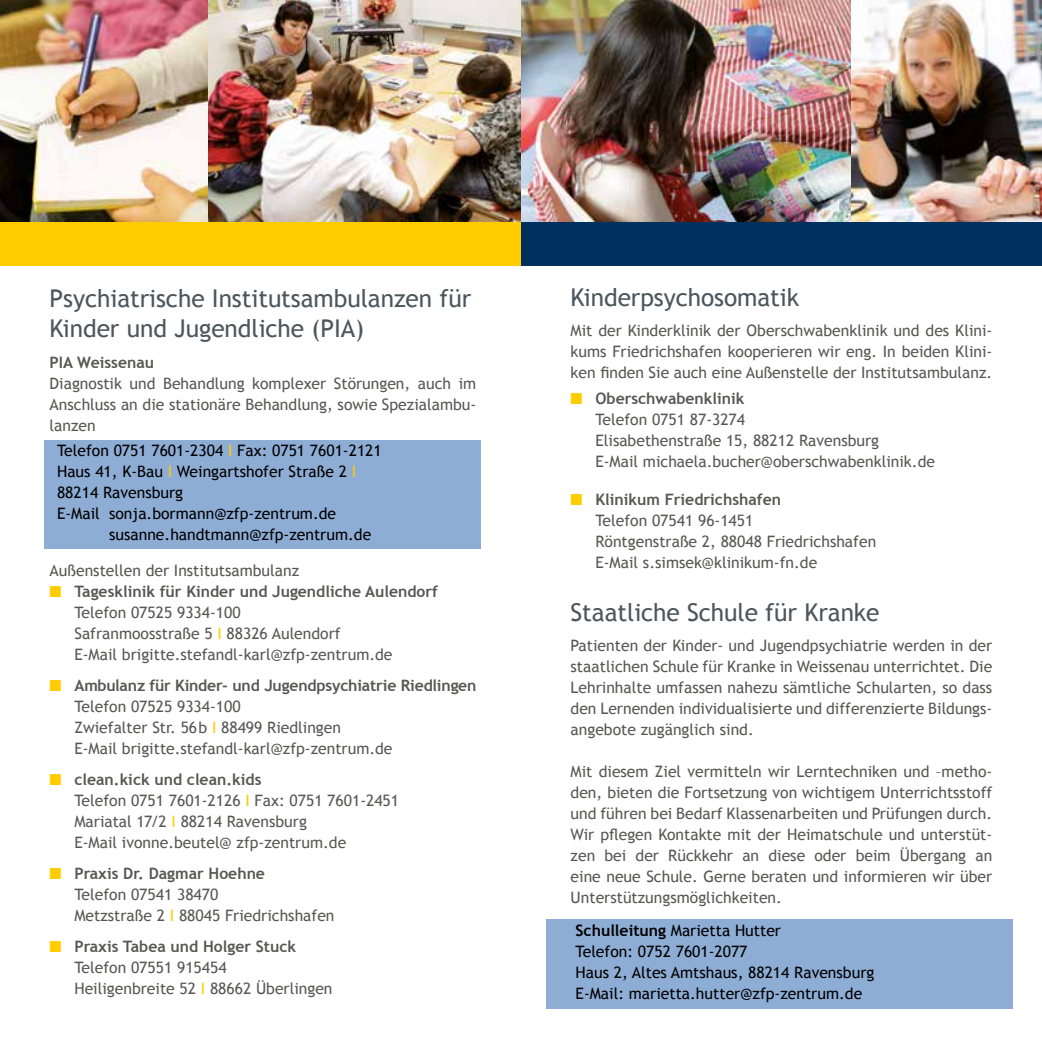
<style>
.page{position:relative;width:1042px;height:1042px;background:#fff}
.page>*{position:absolute;margin:0;border:0;box-sizing:border-box;transform-origin:0 0}
.t1{font:24.5px/29.4px "Trebuchet MS";letter-spacing:-.005em;color:#4c565c}
.t2{font:15.75px/21px "Trebuchet MS";color:#575756}
.t3{font:15.75px/21px "Trebuchet MS";color:#000}
.t4{font:700 15.75px "Trebuchet MS";color:#575756}
.s1{color:#fc0}
.s2{font-weight:700}
</style>
<div class="page">
<img style="left:207px;top:0;width:314px;height:222px">
<img style="left:0;top:0;width:207px;height:222px">
<img style="left:851px;top:0;width:191px;height:222px">
<div style="left:0;top:222px;width:521px;height:43px;background:#fc0"></div>
<div style="left:45px;top:440px;width:436px;height:109px;background:#8eadd5"></div>
<img style="left:521px;top:0;width:330px;height:222px">
<div style="left:521px;top:222px;width:521px;height:43px;background:#00305d"></div>
<div style="left:546px;top:919px;width:466px;height:89px;background:#8eadd5"></div>
<h1 class="t1" style="left:50px;top:284px;width:423px">Psychiatrische Institutsambulanzen für<br>Kinder und Jugendliche (PIA)</h1>
<p class="t4" style="left:50px;top:352px;width:106px">PIA Weissenau</p>
<p class="t2" style="left:50px;top:373px;width:428px;text-align:justify">Diagnostik und Behandlung komplexer Störungen, auch im Anschluss an die stationäre Behandlung, sowie Spezialambu&shy;lanzen</p>
<p class="t3" style="left:57px;top:441px;width:326px">Telefon 0751 7601-2304 <span class="s1">I</span> Fax: 0751 7601-2121<br>Haus 41, K-Bau <span class="s1">I</span> Weingartshofer Straße 2 <span class="s1">I </span>88214 Ravensburg<br>E-Mail sonja.bormann@zfp-zentrum.de</p>
<p class="t3" style="left:109px;top:524px;width:264px">susanne.handtmann@zfp-zentrum.de</p>
<p class="t2" style="left:50px;top:560px;width:251px">Außenstellen der Institutsambulanz</p>
<p class="t2" style="left:74px;top:581px;width:365px;text-indent:-25px"><span class="s1">■</span> <span class="s2">Tagesklinik für Kinder und Jugendliche Aulendorf </span>Telefon 07525 9334-100<br>Safranmoosstraße 5 <span class="s1">I</span> 88326 Aulendorf<br>E-Mail brigitte.stefandl-karl@zfp-zentrum.de</p>
<p class="t2" style="left:74px;top:675px;width:403px;text-indent:-25px"><span class="s1">■</span> <span class="s2">Ambulanz für Kinder- und Jugendpsychiatrie Riedlingen </span>Telefon 07525 9334-100<br>Zwiefalter Str. 56b <span class="s1">I</span> 88499 Riedlingen<br>E-Mail brigitte.stefandl-karl@zfp-zentrum.de</p>
<p class="t2" style="left:74px;top:769px;width:326px;text-indent:-25px"><span class="s1">■</span> <span class="s2">clean.kick und clean.kids<br></span>Telefon 0751 7601-2126 <span class="s1">I</span> Fax: 0751 7601-2451<br>Mariatal 17/2 <span class="s1">I</span> 88214 Ravensburg<br>E-Mail ivonne.beutel@ zfp-zentrum.de</p>
<p class="t2" style="left:74px;top:863px;width:262px;text-indent:-25px"><span class="s1">■</span> <span class="s2">Praxis Dr. Dagmar Hoehne<br></span>Telefon 07541 38470<br>Metzstraße 2 <span class="s1">I</span> 88045 Friedrichshafen</p>
<p class="t2" style="left:74px;top:936px;width:260px;text-indent:-25px"><span class="s1">■</span> <span class="s2">Praxis Tabea und Holger Stuck<br></span>Telefon 07551 915454<br>Heiligenbreite 52 <span class="s1">I</span> 88662 Überlingen</p>
<h1 class="t1" style="left:570px;top:283px;width:230px">Kinderpsychosomatik</h1>
<p class="t2" style="left:570px;top:320px;width:423px;text-align:justify">Mit der Kinderklinik der Oberschwabenklinik und des Klini&shy;kums Friedrichshafen kooperieren wir eng. In beiden Klini&shy;ken finden Sie auch eine Außenstelle der Institutsambulanz.</p>
<p class="t2" style="left:595px;top:388px;width:341px;text-indent:-25px"><span class="s1">■</span> <span class="s2">Oberschwabenklinik<br></span>Telefon 0751 87-3274<br>Elisabethenstraße 15, 88212 Ravensburg<br>E-Mail michaela.bucher@oberschwabenklinik.de</p>
<p class="t2" style="left:595px;top:489px;width:282px;text-indent:-25px"><span class="s1">■</span> <span class="s2">Klinikum Friedrichshafen<br></span>Telefon 07541 96-1451<br>Röntgenstraße 2, 88048 Friedrichshafen<br>E-Mail s.simsek@klinikum-fn.de</p>
<h1 class="t1" style="left:570px;top:598px;width:310px">Staatliche Schule für Kranke</h1>
<p class="t2" style="left:570px;top:635px;width:423px;text-align:justify">Patienten der Kinder- und Jugendpsychiatrie werden in der staatlichen Schule für Kranke in Weissenau unterrichtet. Die Lehrinhalte umfassen nahezu sämtliche Schularten, so dass den Lernenden individualisierte und differenzierte Bildungs&shy;angebote zugänglich sind.</p>
<p class="t2" style="left:570px;top:761px;width:423px;text-align:justify">Mit diesem Ziel vermitteln wir Lerntechniken und –metho&shy;den, bieten die Fortsetzung von wichtigem Unterrichtsstoff und führen bei Bedarf Klassenarbeiten und Prüfungen durch.<br>Wir pflegen Kontakte mit der Heimatschule und unterstüt&shy;zen bei der Rückkehr an diese oder beim Übergang an eine neue Schule. Gerne beraten und informieren wir über Unterstützungsmöglichkeiten.</p>
<p class="t3" style="left:575px;top:920px;width:300px"><span class="s2">Schulleitung</span> Marietta Hutter<br>Telefon: 0752 7601-2077<br>Haus 2, Altes Amtshaus, 88214 Ravensburg E-Mail: marietta.hutter@zfp-zentrum.de</p>
</div>
